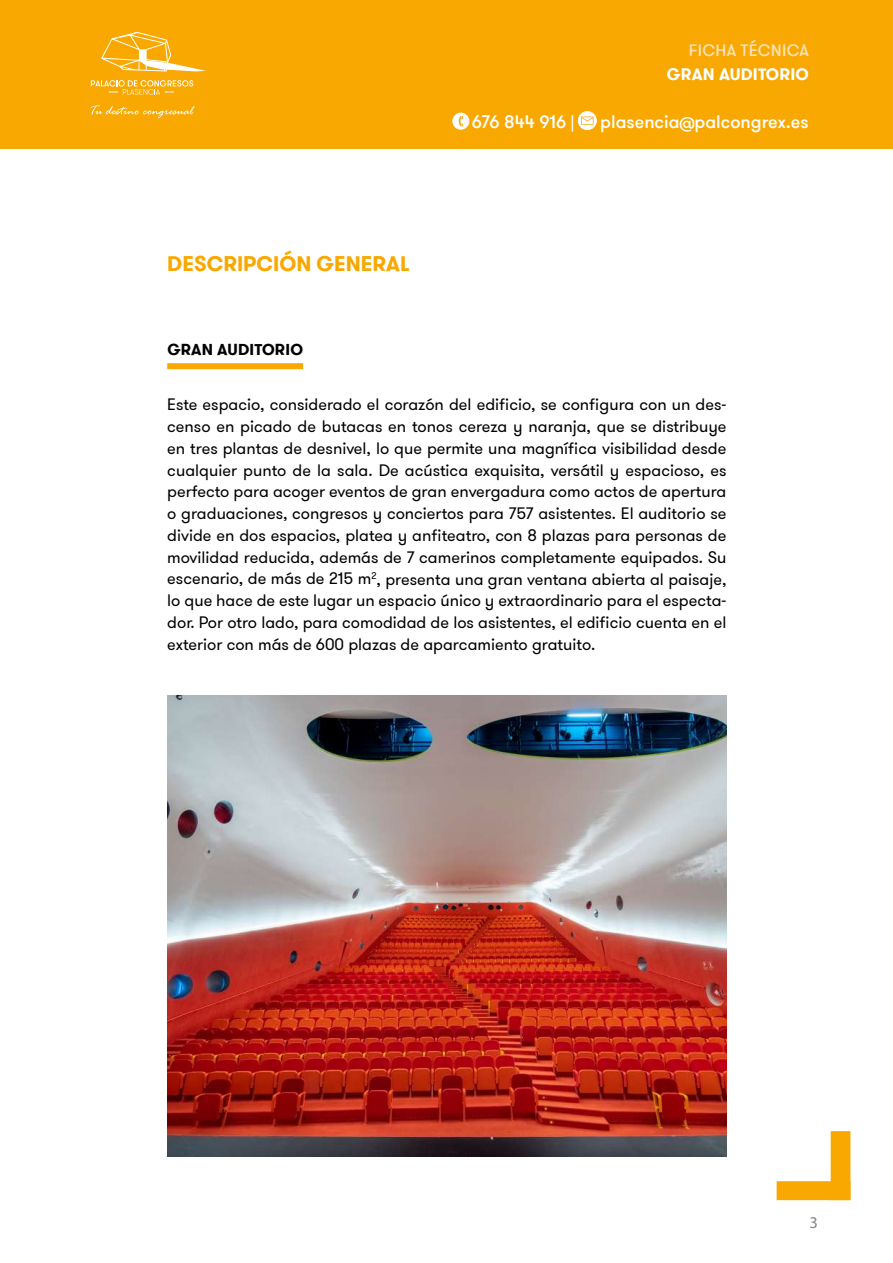
<style>
.page{position:relative;width:893px;height:1263px;background:#fff}
.page>*{position:absolute;margin:0;border:0;box-sizing:border-box;transform-origin:0 0}
.t1{font:700 21px "GT Walsheim Pro";color:#f8a800}
.t2{font:500 18px "GT Walsheim Pro";color:#fff}
.t3{font:16.5px/21.8px "GT Walsheim Pro";color:#000;text-align:justify}
.t4{font:700 16.5px "GT Walsheim Pro";letter-spacing:.015em;color:#fff}
.t5{font:500 16.5px "GT Walsheim Pro";letter-spacing:.015em;color:#fee1b4}
.t6{font:16.5px "Myriad Pro";color:#81878a}
.t7{font:700 15.75px "GT Walsheim Pro";letter-spacing:.015em;color:#000}
.s1{font-size:15.75px}
</style>
<div class="page">
<div style="left:0;top:0;width:893px;height:149px;background:#f8a800"></div>
<svg style="left:91px;top:105px;width:103px;height:13px"></svg>
<svg style="left:101px;top:32px;width:69px;height:40px"></svg>
<svg style="left:139px;top:49px;width:67px;height:22px"></svg>
<svg style="left:91px;top:80px;width:102px;height:15px"></svg>
<div style="left:831px;top:1131px;width:19px;height:69px;background:#f8a800"></div>
<div style="left:777px;top:1181px;width:73px;height:19px;background:#f8a800"></div>
<svg style="left:578px;top:112px;width:18px;height:18px"></svg>
<div style="left:578px;top:111px;width:19px;height:19px;border:1px solid #fff;border-radius:50%"></div>
<svg style="left:581px;top:117px;width:12px;height:8px"></svg>
<div style="left:453px;top:113px;width:16px;height:16px;background:#fff;border-radius:50%"></div>
<div style="left:452px;top:113px;width:17px;height:17px;border:1px solid #fff;border-radius:50%"></div>
<svg style="left:459px;top:116px;width:4px;height:10px"></svg>
<div style="left:167px;top:363px;width:136px;height:6px;background:#f8a800"></div>
<img style="left:167px;top:695px;width:559px;height:462px">
<p class="t5" style="left:689px;top:40px;width:122px">FICHA TÉCNICA</p>
<p class="t4" style="left:667px;top:64px;width:144px">GRAN AUDITORIO</p>
<p class="t1" style="left:167px;top:250px;width:244px">DESCRIPCIÓN GENERAL</p>
<p class="t7" style="left:167px;top:339px;width:137px">GRAN AUDITORIO</p>
<p class="t2" style="left:472px;top:110px;width:104px">676 844 916 <span class="s1">|</span></p>
<p class="t2" style="left:600px;top:110px;width:210px">plasencia@palcongrex.es</p>
<p class="t3" style="left:167px;top:394px;width:561px">Este espacio, considerado el corazón del edificio, se configura con un des&shy;censo en picado de butacas en tonos cereza y naranja, que se distribuye en tres plantas de desnivel, lo que permite una magnífica visibilidad desde cualquier punto de la sala. De acústica exquisita, versátil y espacioso, es perfecto para acoger eventos de gran envergadura como actos de apertura o graduaciones, congresos y conciertos para 757 asistentes. El auditorio se divide en dos espacios, platea y anfiteatro, con 8 plazas para personas de movilidad reducida, además de 7 camerinos completamente equipados. Su escenario, de más de 215 m<sup>2</sup>, presenta una gran ventana abierta al paisaje, lo que hace de este lugar un espacio único y extraordinario para el especta&shy;dor. Por otro lado, para comodidad de los asistentes, el edificio cuenta en el exterior con más de 600 plazas de aparcamiento gratuito.</p>
<p class="t6" style="left:809px;top:1212px;width:10px">3</p>
</div>
